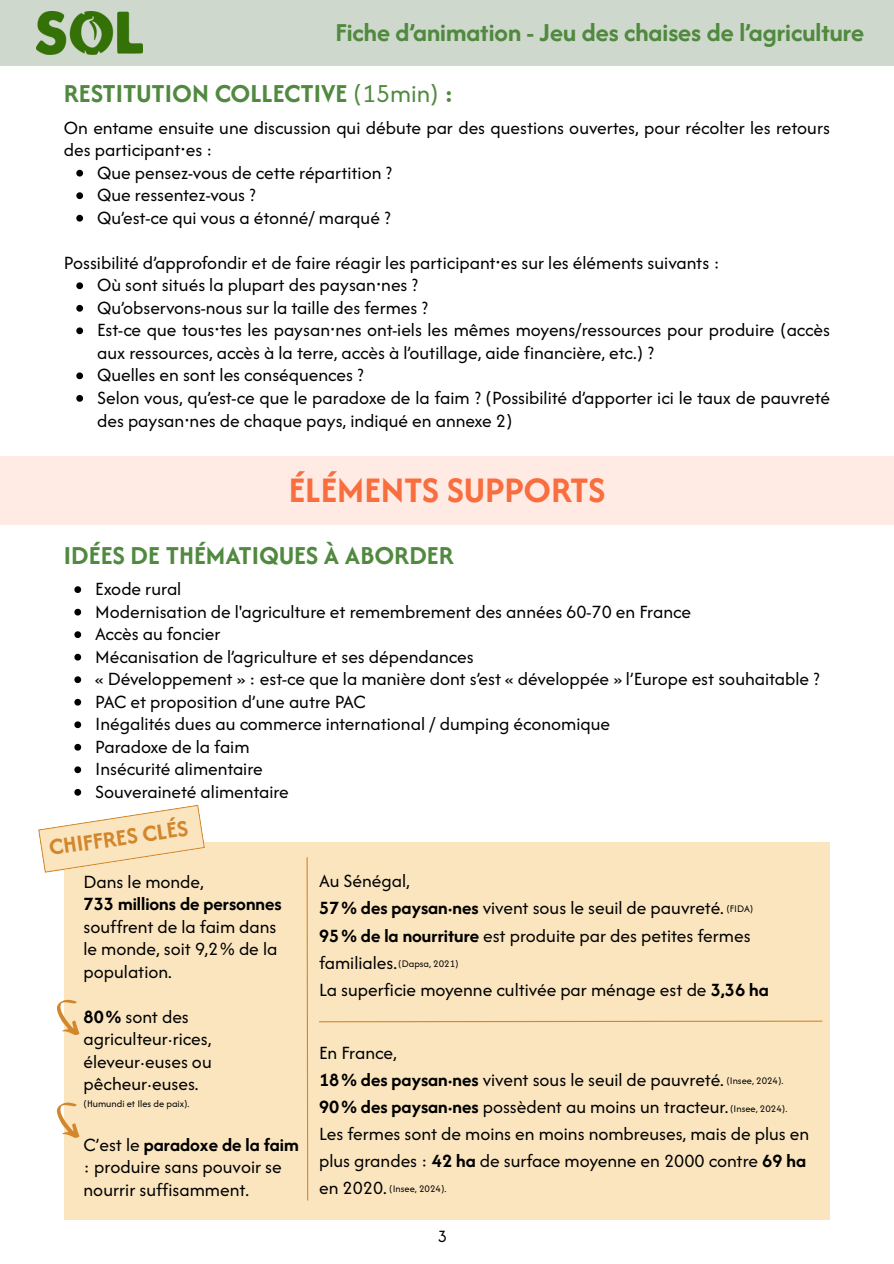
<style>
.page{position:relative;width:894px;height:1264px;background:#fff}
.page>*{position:absolute;margin:0;border:0;box-sizing:border-box;transform-origin:0 0}
.t1{font:700 37.5px "Afacad Flux";color:#f86e3f}
.t2{font:700 27px "Afacad Flux";color:#50893f}
.t3{font:700 24px "Afacad Flux";color:#d2872d}
.t4{font:19.5px/22.5px "Afacad Flux";color:#000}
.t5{font:18px "Afacad Flux";color:#000}
.t6{font:10.5px "Afacad Flux";color:#000}
.s1{font-weight:400}
.s2{font-family:"Noto Sans"}
.s3{font-weight:700}
</style>
<div class="page">
<div style="left:64px;top:841px;width:765px;height:378px;background:#fbe5bf"></div>
<svg style="left:57px;top:999px;width:22px;height:36px"></svg>
<div style="left:0;top:456px;width:893px;height:68px;background:#ffebe3"></div>
<svg style="left:74px;top:586px;width:7px;height:7px"></svg>
<svg style="left:74px;top:608px;width:7px;height:7px"></svg>
<svg style="left:74px;top:631px;width:7px;height:7px"></svg>
<svg style="left:74px;top:653px;width:7px;height:7px"></svg>
<svg style="left:74px;top:676px;width:7px;height:7px"></svg>
<svg style="left:74px;top:699px;width:7px;height:6px"></svg>
<svg style="left:74px;top:721px;width:7px;height:7px"></svg>
<svg style="left:74px;top:744px;width:7px;height:6px"></svg>
<svg style="left:74px;top:766px;width:7px;height:7px"></svg>
<svg style="left:74px;top:789px;width:7px;height:6px"></svg>
<div style="left:0;top:0;width:893px;height:66px;background:#cfd8cc"></div>
<img style="left:36px;top:12px;width:106px;height:43px">
<svg style="left:38px;top:804px;width:167px;height:69px"></svg>
<svg style="left:76px;top:170px;width:7px;height:6px"></svg>
<svg style="left:76px;top:192px;width:7px;height:7px"></svg>
<svg style="left:76px;top:215px;width:7px;height:6px"></svg>
<svg style="left:76px;top:282px;width:7px;height:7px"></svg>
<svg style="left:76px;top:305px;width:7px;height:7px"></svg>
<svg style="left:76px;top:327px;width:7px;height:7px"></svg>
<svg style="left:76px;top:372px;width:7px;height:7px"></svg>
<svg style="left:76px;top:395px;width:7px;height:7px"></svg>
<svg style="left:319px;top:1020px;width:504px;height:2px"></svg>
<svg style="left:306px;top:857px;width:3px;height:344px"></svg>
<svg style="left:57px;top:1102px;width:22px;height:36px"></svg>
<p class="t2" style="left:335px;top:14px;width:530px">Fiche d’animation - Jeu des chaises de l’agriculture</p>
<p class="t2" style="left:64px;top:75px;width:391px">RESTITUTION COLLECTIVE <span class="s1">(15min)</span> :</p>
<p class="t4" style="left:64px;top:116px;width:767px">On entame ensuite une discussion qui débute par des questions ouvertes, pour récolter les retours des participant<span class="s2">⸱</span>es :</p>
<p class="t4" style="left:97px;top:161px;width:296px">Que pensez-vous de cette répartition ?</p>
<p class="t4" style="left:97px;top:183px;width:160px">Que ressentez-vous ?</p>
<p class="t4" style="left:97px;top:206px;width:295px">Qu’est-ce qui vous a étonné/ marqué ?</p>
<p class="t4" style="left:64px;top:251px;width:657px">Possibilité d’approfondir et de faire réagir les participant<span class="s2">⸱</span>es sur les éléments suivants :</p>
<p class="t4" style="left:97px;top:274px;width:322px">Où sont situés la plupart des paysan<span class="s2">⸱</span>nes ?</p>
<p class="t4" style="left:97px;top:296px;width:332px">Qu’observons-nous sur la taille des fermes ?</p>
<p class="t4" style="left:97px;top:319px;width:734px">Est-ce que tous<span class="s2">⸱</span>tes les paysan<span class="s2">⸱</span>nes ont-iels les mêmes moyens/ressources pour produire (accès aux ressources, accès à la terre, accès à l’outillage, aide financière, etc.) ?</p>
<p class="t4" style="left:97px;top:364px;width:268px">Quelles en sont les conséquences ?</p>
<p class="t4" style="left:97px;top:386px;width:734px">Selon vous, qu’est-ce que le paradoxe de la faim ? (Possibilité d’apporter ici le taux de pauvreté des paysan<span class="s2">⸱</span>nes de chaque pays, indiqué en annexe 2)</p>
<p class="t1" style="left:289px;top:465px;width:318px">ÉLÉMENTS SUPPORTS</p>
<p class="t2" style="left:64px;top:537px;width:391px">IDÉES DE THÉMATIQUES À ABORDER</p>
<p class="t4" style="left:95px;top:577px;width:88px">Exode rural</p>
<p class="t4" style="left:95px;top:600px;width:597px">Modernisation de l'agriculture et remembrement des années 60-70 en France</p>
<p class="t4" style="left:95px;top:622px;width:127px">Accès au foncier</p>
<p class="t4" style="left:95px;top:645px;width:380px">Mécanisation de l’agriculture et ses dépendances</p>
<p class="t4" style="left:95px;top:667px;width:725px">« Développement » : est-ce que la manière dont s’est « développée » l’Europe est souhaitable ?</p>
<p class="t4" style="left:95px;top:690px;width:272px">PAC et proposition d’une autre PAC</p>
<p class="t4" style="left:95px;top:712px;width:516px">Inégalités dues au commerce international / dumping économique</p>
<p class="t4" style="left:95px;top:735px;width:156px">Paradoxe de la faim</p>
<p class="t4" style="left:95px;top:757px;width:169px">Insécurité alimentaire</p>
<p class="t4" style="left:95px;top:780px;width:195px">Souveraineté alimentaire</p>
<p class="t3" style="left:47px;top:831px;width:142px;rotate:-8deg">CHIFFRES CLÉS</p>
<p class="t4" style="left:83px;top:870px;width:122px">Dans le monde,</p>
<p class="t4" style="left:83px;top:892px;width:199px"><span class="s3">733 millions de personnes </span>souffrent de la faim dans le monde, soit 9,2% de la population.</p>
<p class="t4" style="left:83px;top:1005px;width:130px"><span class="s3">80%</span> sont des agriculteur·rices, éleveur·euses ou pêcheur·euses.</p>
<p class="t6" style="left:83px;top:1096px;width:107px">(Humundi et Iles de paix).</p>
<p class="t4" style="left:83px;top:1132px;width:217px">C’est le <span class="s3">paradoxe de la faim </span>: produire sans pouvoir se nourrir suffisamment.</p>
<p class="t4" style="left:319px;top:869px;width:92px">Au Sénégal,</p>
<p class="t4" style="left:319px;top:896px;width:406px"><span class="s3">57% des paysan·nes</span> vivent sous le seuil de pauvreté.</p>
<p class="t4" style="left:319px;top:921px;width:433px;line-height:27px"><span class="s3">95% de la nourriture</span> est produite par des petites fermes familiales.</p>
<p class="t4" style="left:319px;top:977px;width:451px">La superficie moyenne cultivée par ménage est de <span class="s3">3,36 ha</span></p>
<p class="t6" style="left:726px;top:901px;width:29px">(FIDA)</p>
<p class="t6" style="left:398px;top:956px;width:62px">(Dapsa, 2021)</p>
<p class="t4" style="left:319px;top:1041px;width:79px">En France,</p>
<p class="t4" style="left:319px;top:1068px;width:406px"><span class="s3">18% des paysan·nes</span> vivent sous le seuil de pauvreté.</p>
<p class="t4" style="left:319px;top:1095px;width:411px"><span class="s3">90% des paysan·nes</span> possèdent au moins un tracteur.</p>
<p class="t4" style="left:319px;top:1120px;width:491px;line-height:27px">Les fermes sont de moins en moins nombreuses, mais de plus en plus grandes : <span class="s3">42 ha</span> de surface moyenne en 2000 contre <span class="s3">69 ha </span>en 2020.</p>
<p class="t6" style="left:726px;top:1073px;width:59px">(Insee, 2024).</p>
<p class="t6" style="left:730px;top:1100px;width:59px">(Insee, 2024).</p>
<p class="t6" style="left:389px;top:1181px;width:59px">(Insee, 2024).</p>
<p class="t5" style="left:438px;top:1223px;width:11px">3</p>
</div>
